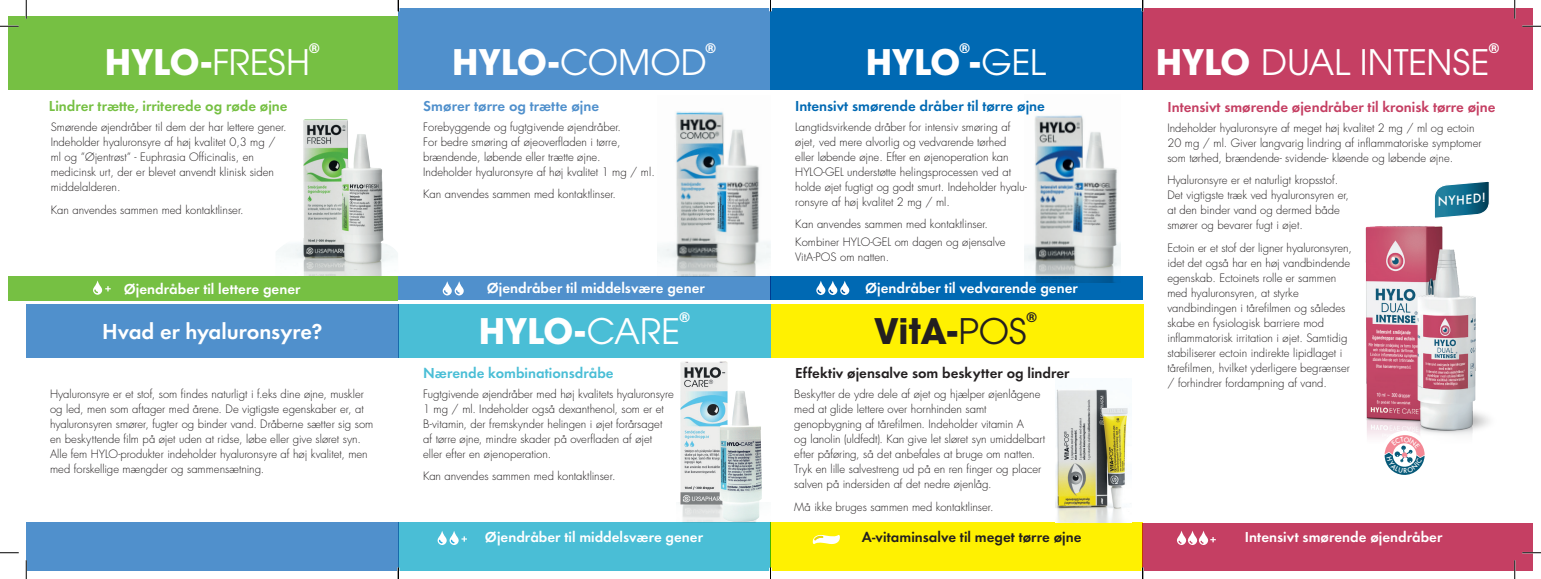
<style>
.page{position:relative;width:1541px;height:579px;background:#fff}
.page>*{position:absolute;margin:0;border:0;box-sizing:border-box;transform-origin:0 0}
.t1{font:700 35px "Avant Garde";letter-spacing:-.01em;color:#fff}
.t2{font:35px "Avant Garde";letter-spacing:-.005em;color:#fff}
.t3{font:700 35px "Avant Garde";color:#231f20}
.t4{font:600 22.5px "Futura";color:#fff}
.t5{font:600 15px "Futura";color:#fff}
.t6{font:600 15px "Futura";color:#231f20}
.t7{font:600 15px "Futura";color:#c53f63}
.t8{font:600 15px "Futura";color:#0069b3}
.t9{font:600 15px "Futura";color:#76c043}
.t10{font:600 15px "Futura";color:#4abed6}
.t11{font:600 15px "Futura";color:#5090cc}
.t12{font:700 13px "Avant Garde";color:#fff}
.t13{font:700 13px "Avant Garde";color:#231f20}
.t14{font:500 12px "Futura";color:#fff}
.t15{font:300 11.25px/15px "Futura";color:#231f20}
.s1{font-weight:400}
.s2{font-weight:700}
</style>
<div class="page">
<img style="left:1024px;top:115px;width:96px;height:161px">
<img style="left:658px;top:111px;width:112px;height:165px">
<div style="left:770px;top:9px;width:372px;height:81px;background:#0069b3"></div>
<div style="left:770px;top:304px;width:373px;height:54px;background:#fff101"></div>
<div style="left:770px;top:522px;width:372px;height:48px;background:#fff101"></div>
<div style="left:398px;top:9px;width:372px;height:81px;background:#5090cc"></div>
<div style="left:398px;top:276px;width:372px;height:24px;background:#5090cc"></div>
<div style="left:9px;top:16px;width:389px;height:74px;background:#76c043"></div>
<img style="left:276px;top:119px;width:122px;height:157px">
<svg style="left:442px;top:281px;width:22px;height:14px"></svg>
<svg style="left:812px;top:534px;width:28px;height:10px"></svg>
<div style="left:398px;top:304px;width:372px;height:54px;background:#4abed6"></div>
<div style="left:770px;top:276px;width:372px;height:24px;background:#0069b3"></div>
<div style="left:398px;top:522px;width:372px;height:48px;background:#4abed6"></div>
<div style="left:26px;top:522px;width:372px;height:48px;background:#5090cc"></div>
<div style="left:9px;top:276px;width:389px;height:24px;background:#76c043"></div>
<div style="left:1142px;top:522px;width:390px;height:48px;background:#c53f63"></div>
<svg style="left:816px;top:281px;width:34px;height:14px"></svg>
<img style="left:680px;top:362px;width:82px;height:159px">
<img style="left:1056px;top:389px;width:72px;height:133px">
<img style="left:1365px;top:226px;width:125px;height:212px">
<div style="left:1142px;top:9px;width:390px;height:81px;background:#c53f63"></div>
<svg style="left:1434px;top:181px;width:55px;height:37px"></svg>
<div style="left:26px;top:304px;width:372px;height:54px;background:#5090cc"></div>
<svg style="left:1177px;top:531px;width:39px;height:14px"></svg>
<svg style="left:93px;top:280px;width:18px;height:15px"></svg>
<svg style="left:437px;top:531px;width:30px;height:14px"></svg>
<svg style="left:0;top:25px;width:19px;height:2px"></svg>
<svg style="left:1522px;top:25px;width:19px;height:2px"></svg>
<svg style="left:0;top:552px;width:19px;height:1px"></svg>
<svg style="left:1522px;top:552px;width:19px;height:1px"></svg>
<svg style="left:25px;top:0;width:2px;height:19px"></svg>
<svg style="left:25px;top:560px;width:2px;height:19px"></svg>
<svg style="left:1514px;top:0;width:1px;height:19px"></svg>
<svg style="left:1514px;top:560px;width:1px;height:19px"></svg>
<svg style="left:398px;top:567px;width:1px;height:12px"></svg>
<svg style="left:770px;top:567px;width:1px;height:12px"></svg>
<svg style="left:1142px;top:567px;width:1px;height:12px"></svg>
<svg style="left:1380px;top:431px;width:49px;height:44px"></svg>
<h1 class="t1" style="left:105px;top:39px;width:206px">HYLO-<span class="s1">FRESH</span></h1>
<p class="t12" style="left:309px;top:40px;width:12px">®</p>
<h1 class="t1" style="left:452px;top:39px;width:256px">HYLO-<span class="s1">COMOD</span></h1>
<p class="t12" style="left:705px;top:40px;width:12px">®</p>
<p class="t12" style="left:959px;top:40px;width:12px">®</p>
<h1 class="t1" style="left:866px;top:39px;width:182px">HYLO -<span class="s1">GEL</span></h1>
<h3 class="t9" style="left:49px;top:97px;width:240px">Lindrer trætte, irriterede og røde øjne</h3>
<p class="t15" style="left:51px;top:120px;width:237px">Smørende øjendråber til dem der har lettere gener.<br>Indeholder hyaluronsyre af høj kvalitet 0,3 mg / ml og ”Øjentrøst” - Euphrasia Officinalis, en medicinsk urt, der er blevet anvendt klinisk siden middelalderen.</p>
<p class="t15" style="left:51px;top:202px;width:194px">Kan anvendes sammen med kontaktlinser.</p>
<h3 class="t11" style="left:423px;top:97px;width:177px">Smører tørre og trætte øjne</h3>
<p class="t15" style="left:423px;top:119px;width:233px">Forebyggende og fugtgivende øjendråber.<br>For bedre smøring af øjeoverfladen i tørre, brændende, løbende eller trætte øjne.<br>Indeholder hyaluronsyre af høj kvalitet 1 mg / ml.</p>
<p class="t15" style="left:423px;top:187px;width:194px">Kan anvendes sammen med kontaktlinser.</p>
<h3 class="t8" style="left:795px;top:97px;width:251px">Intensivt smørende dråber til tørre øjne</h3>
<p class="t15" style="left:795px;top:119px;width:233px">Langtidsvirkende dråber for intensiv smøring af øjet, ved mere alvorlig og vedvarende tørhed eller løbende øjne. Efter en øjenoperation kan HYLO-GEL understøtte helingsprocessen ved at holde øjet fugtigt og godt smurt. Indeholder hyalu&shy;ronsyre af høj kvalitet 2 mg / ml.</p>
<p class="t15" style="left:795px;top:216px;width:212px;line-height:17.5px">Kan anvendes sammen med kontaktlinser.<br>Kombiner HYLO-GEL om dagen og øjensalve</p>
<p class="t15" style="left:795px;top:249px;width:95px">VitA-POS om natten.</p>
<h3 class="t5" style="left:124px;top:280px;width:178px">Øjendråber til lettere gener</h3>
<h3 class="t5" style="left:865px;top:278px;width:214px">Øjendråber til vedvarende gener</h3>
<h3 class="t5" style="left:487px;top:279px;width:220px">Øjendråber til middelsvære gener</h3>
<h2 class="t4" style="left:102px;top:318px;width:221px">Hvad er hyaluronsyre?</h2>
<p class="t15" style="left:50px;top:386px;width:325px">Hyaluronsyre er et stof, som findes naturligt i f.eks dine øjne, muskler og led, men som aftager med årene. De vigtigste egenskaber er, at hyaluronsyren smører, fugter og binder vand. Dråberne sætter sig som en beskyttende film på øjet uden at ridse, løbe eller give sløret syn.<br>Alle fem HYLO-produkter indeholder hyaluronsyre af høj kvalitet, men med forskellige mængder og sammensætning.</p>
<h1 class="t1" style="left:479px;top:308px;width:203px">HYLO-<span class="s1">CARE</span></h1>
<p class="t12" style="left:679px;top:309px;width:12px">®</p>
<h3 class="t10" style="left:423px;top:364px;width:192px">Nærende kombinationsdråbe</h3>
<p class="t15" style="left:423px;top:386px;width:252px">Fugtgivende øjendråber med høj kvalitets hyaluronsyre 1 mg / ml. Indeholder også dexanthenol, som er et B-vitamin, der fremskynder helingen i øjet forårsaget af tørre øjne, mindre skader på overfladen af øjet eller efter en øjenoperation.</p>
<p class="t15" style="left:423px;top:469px;width:194px">Kan anvendes sammen med kontaktlinser.</p>
<h1 class="t3" style="left:874px;top:308px;width:154px">VitA-<span class="s1">POS</span></h1>
<p class="t13" style="left:1026px;top:309px;width:12px">®</p>
<h3 class="t6" style="left:795px;top:364px;width:276px">Effektiv øjensalve som beskytter og lindrer</h3>
<p class="t15" style="left:794px;top:386px;width:252px">Beskytter de ydre dele af øjet og hjælper øjenlågene med at glide lettere over hornhinden samt genopbygning af tårefilmen. Indeholder vitamin A<br>og lanolin (uldfedt). Kan give let sløret syn umiddelbart efter påføring, så det anbefales at bruge om natten.<br>Tryk en lille salvestreng ud på en ren finger og placer salven på indersiden af det nedre øjenlåg.</p>
<p class="t15" style="left:794px;top:499px;width:201px">Må ikke bruges sammen med kontaktlinser.</p>
<h1 class="t2" style="left:1156px;top:41px;width:335px"><span class="s2">HYLO</span> DUAL INTENSE</h1>
<p class="t12" style="left:1488px;top:40px;width:12px">®</p>
<h3 class="t7" style="left:1167px;top:98px;width:330px">Intensivt smørende øjendråber til kronisk tørre øjne</h3>
<p class="t15" style="left:1167px;top:120px;width:316px">Indeholder hyaluronsyre af meget høj kvalitet 2 mg / ml og ectoin<br>20 mg / ml. Giver langvarig lindring af inflammatoriske symptomer som tørhed, brændende- svidende- kløende og løbende øjne.</p>
<p class="t15" style="left:1167px;top:173px;width:183px">Hyaluronsyre er et naturligt kropsstof.<br>Det vigtigste træk ved hyaluronsyren er, at den binder vand og dermed både smører og bevarer fugt i øjet.</p>
<p class="t15" style="left:1167px;top:240px;width:186px">Ectoin er et stof der ligner hyaluronsyren, idet det også har en høj vandbindende egenskab. Ectoinets rolle er sammen med hyaluronsyren, at styrke vandbindingen i tårefilmen og således skabe en fysiologisk barriere mod inflammatorisk irritation i øjet. Samtidig stabiliserer ectoin indirekte lipidlaget i tårefilmen, hvilket yderligere begrænser / forhindrer fordampning af vand.</p>
<p class="t14" style="left:1436px;top:194px;width:50px;rotate:-5deg">NYHED!</p>
<h3 class="t5" style="left:485px;top:528px;width:220px">Øjendråber til middelsvære gener</h3>
<h3 class="t5" style="left:1245px;top:528px;width:199px">Intensivt smørende øjendråber</h3>
<h3 class="t6" style="left:862px;top:528px;width:221px">A-vitaminsalve til meget tørre øjne</h3>
</div>
